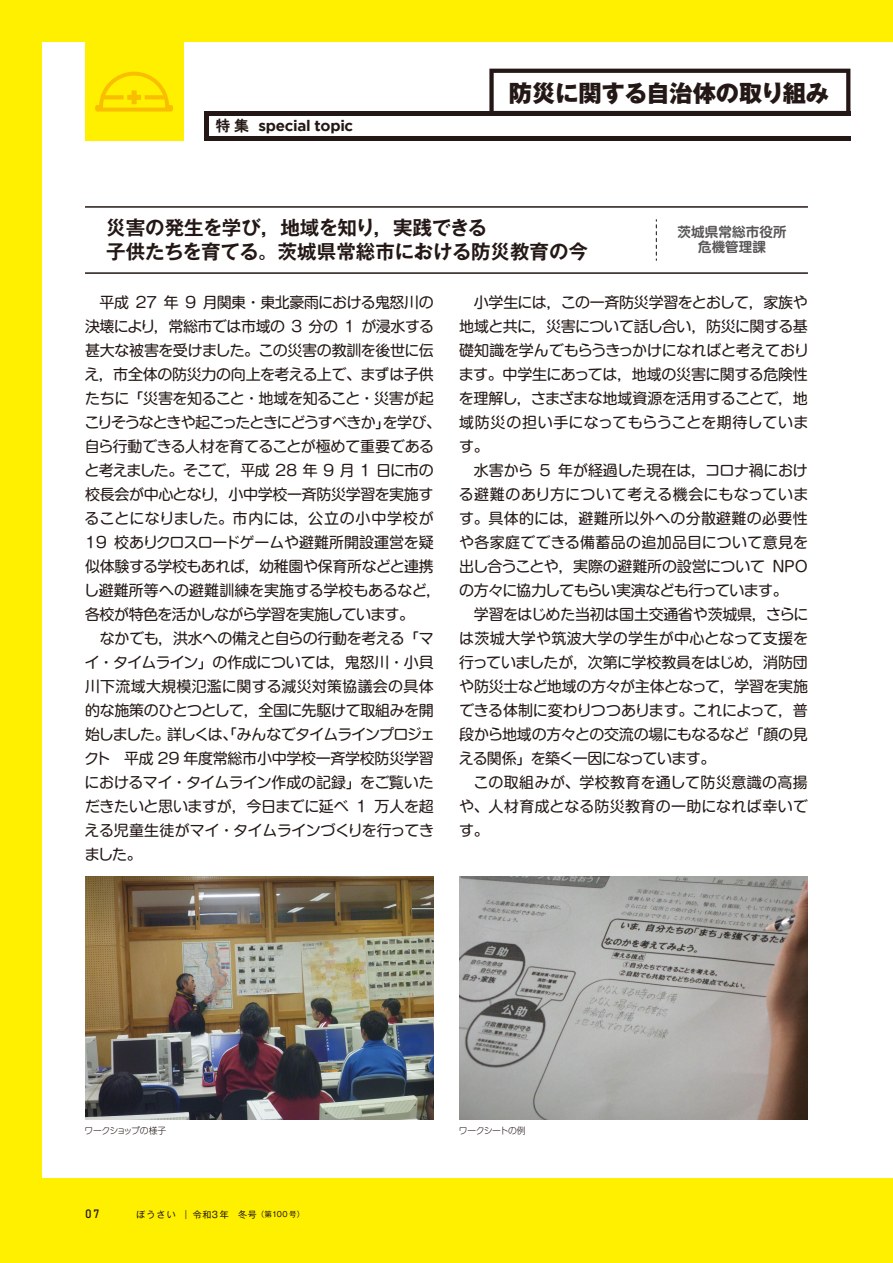
<style>
.page{position:relative;width:893px;height:1263px;background:#fff000}
.page>*{position:absolute;margin:0;border:0;box-sizing:border-box;transform-origin:0 0}
.t1{font:800 23.25px "Gothic MB101 Pr 6 N";color:#231815}
.t2{font:700 19.5px/24.8px "Gothic MB101 Pr 6 N De";color:#231815}
.t3{font:700 15.15px "Gotham";letter-spacing:-.02em;color:#231815}
.t4{font:15px/24px "G Shin M Go Pro";letter-spacing:-.02em;color:#231815}
.t5{font:700 13.5px/15px "G Shin M Go Pro De";letter-spacing:.01em;color:#595757;text-align:center}
.t6{font:12px "Bahnschrift";color:#231815}
.t7{font:9px "Gothic MB101 Pr 6 N";letter-spacing:.14em;color:#231815}
.t8{font:300 9px "G Shin M Go Pro";letter-spacing:-.055em;color:#231815}
.s1{font-family:"HGP Gothic E";font-weight:400;font-size:15px}
.s2{font-size:7.5px}
</style>
<div class="page">
<div style="left:43px;top:43px;width:850px;height:1135px;background:#fff"></div>
<svg style="left:489px;top:69px;width:361px;height:42px"></svg>
<div style="left:204px;top:136px;width:646px;height:5px;background:#231815"></div>
<div style="left:204px;top:111px;width:5px;height:30px;background:#231815"></div>
<hr style="left:204px;top:111px;width:646px;height:4px;background:#231815">
<hr style="left:85px;top:206px;width:723px;height:2px;background:#231815">
<hr style="left:85px;top:272px;width:723px;height:2px;background:#231815">
<svg style="left:656px;top:220px;width:1px;height:40px"></svg>
<img style="left:85px;top:876px;width:349px;height:243px">
<img style="left:459px;top:876px;width:349px;height:243px">
<div style="left:85px;top:43px;width:98px;height:98px;background:#fff000"></div>
<svg style="left:95px;top:72px;width:78px;height:40px"></svg>
<p class="t3" style="left:215px;top:117px;width:139px"><span class="s1">特集</span> special topic</p>
<h1 class="t1" style="left:509px;top:74px;width:322px">防災に関する自治体の取り組み</h1>
<h2 class="t2" style="left:106px;top:214px;width:483px">災害の発生を学び，地域を知り，実践できる<br>子供たちを育てる。茨城県常総市における防災教育の今</h2>
<p class="t4" style="left:84px;top:288px;width:359px">　平成 27 年 9 月関東・東北豪雨における鬼怒川の決壊により，常総市では市域の 3 分の 1 が浸水する甚大な被害を受けました。この災害の教訓を後世に伝え，市全体の防災力の向上を考える上で、まずは子供たちに「災害を知ること・地域を知ること・災害が起こりそうなときや起こったときにどうすべきか」を学び、自ら行動できる人材を育てることが極めて重要であると考えました。そこで，平成 28 年 9 月 1 日に市の校長会が中心となり，小中学校一斉防災学習を実施することになりました。市内には，公立の小中学校が<br>19 校ありクロスロードゲームや避難所開設運営を疑似体験する学校もあれば，幼稚園や保育所などと連携し避難所等への避難訓練を実施する学校もあるなど，各校が特色を活かしながら学習を実施しています。<br>　なかでも，洪水への備えと自らの行動を考える「マイ・タイムライン」の作成については，鬼怒川・小貝川下流域大規模氾濫に関する減災対策協議会の具体的な施策のひとつとして，全国に先駆けて取組みを開始しました。詳しくは、「みんなでタイムラインプロジェクト　平成 29 年度常総市小中学校一斉学校防災学習におけるマイ・タイムライン作成の記録」をご覧いただきたいと思いますが，今日までに延べ 1 万人を超える児童生徒がマイ・タイムラインづくりを行ってきました。</p>
<p class="t4" style="left:459px;top:288px;width:352px">　小学生には，この一斉防災学習をとおして，家族や地域と共に，災害について話し合い，防災に関する基礎知識を学んでもらうきっかけになればと考えております。中学生にあっては，地域の災害に関する危険性を理解し，さまざまな地域資源を活用することで，地域防災の担い手になってもらうことを期待しています。<br>　水害から 5 年が経過した現在は，コロナ禍における避難のあり方について考える機会にもなっています。具体的には，避難所以外への分散避難の必要性や各家庭でできる備蓄品の追加品目について意見を出し合うことや，実際の避難所の設営について NPOの方々に協力してもらい実演なども行っています。<br>　学習をはじめた当初は国土交通省や茨城県，さらには茨城大学や筑波大学の学生が中心となって支援を行っていましたが，次第に学校教員をはじめ，消防団や防災士など地域の方々が主体となって，学習を実施できる体制に変わりつつあります。これによって，普段から地域の方々との交流の場にもなるなど「顔の見える関係」を築く一因になっています。<br>　この取組みが、学校教育を通して防災意識の高揚や、人材育成となる防災教育の一助になれば幸いです。</p>
<p class="t5" style="left:678px;top:223px;width:110px">茨城県常総市役所危機管理課</p>
<p class="t8" style="left:85px;top:1123px;width:83px">ワークショップの様子</p>
<p class="t8" style="left:459px;top:1123px;width:68px">ワークシートの例</p>
<p class="t6" style="left:85px;top:1204px;width:16px">07</p>
<p class="t7" style="left:136px;top:1207px;width:170px">ぼうさい ｜令和3年　冬号<span class="s2">（第100号）</span></p>
</div>
